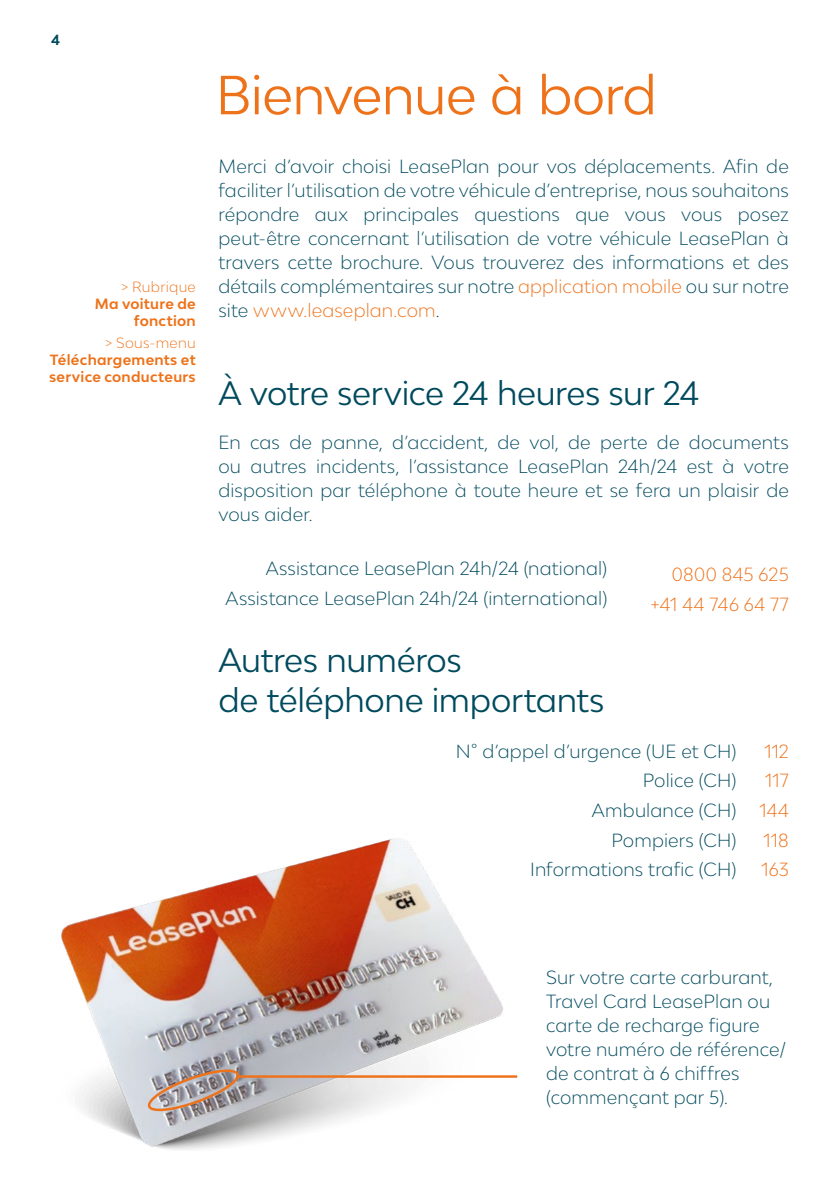
<style>
.page{position:relative;width:840px;height:1191px;background:#fff}
.page>*{position:absolute;margin:0;border:0;box-sizing:border-box;transform-origin:0 0}
.t1{font:52px "Lease Plan";letter-spacing:-.015em;color:#ee7219}
.t2{font:32px/40px "Lease Plan";letter-spacing:-.01em;color:#004a5d}
.t3{font:300 18px/24px "Lease Plan";letter-spacing:.01em;color:#004a5d;text-align:justify}
.t4{font:300 18px/29.6px "Lease Plan";letter-spacing:.01em;color:#ee7219;text-align:right}
.t5{font:700 14px/16.8px "Lease Plan";letter-spacing:.02em;color:#ee7219;text-align:right}
.t6{font:300 14px "Lease Plan";letter-spacing:.02em;color:#ee7219}
.t7{font:700 14px "Lease Plan";color:#004a5d}
.s1{color:#ee7219}
</style>
<div class="page">
<img style="left:61px;top:838px;width:457px;height:312px">
<svg style="left:147px;top:1065px;width:93px;height:50px"></svg>
<hr style="left:237px;top:1075px;width:280px;height:2px;background:#ee7219">
<p class="t7" style="left:51px;top:31px;width:10px">4</p>
<p class="t6" style="left:121px;top:278px;width:76px">&gt; Rubrique</p>
<p class="t5" style="left:95px;top:295px;width:102px">Ma voiture de fonction</p>
<p class="t6" style="left:105px;top:334px;width:92px">&gt; Sous-menu</p>
<p class="t5" style="left:49px;top:351px;width:148px;text-align:left">Téléchargements et service conducteurs</p>
<h1 class="t1" style="left:215px;top:61px;width:442px">Bienvenue à bord</h1>
<p class="t3" style="left:218px;top:154px;width:571px">Merci d’avoir choisi LeasePlan pour vos déplacements. Afin de faciliter l’utilisation de votre véhicule d’entreprise, nous souhaitons répondre aux principales questions que vous vous posez peut-être concernant l’utilisation de votre véhicule LeasePlan à travers cette brochure. Vous trouverez des informations et des détails complémentaires sur notre <span class="s1">application mobile</span> ou sur notre site <span class="s1">www.leaseplan.com</span>.</p>
<h2 class="t2" style="left:218px;top:372px;width:482px">À votre service 24 heures sur 24</h2>
<p class="t3" style="left:218px;top:429px;width:571px">En cas de panne, d’accident, de vol, de perte de documents ou autres incidents, l’assistance LeasePlan 24h/24 est à votre disposition par téléphone à toute heure et se fera un plaisir de vous aider.</p>
<p class="t3" style="left:225px;top:553px;width:383px;line-height:29.6px;text-align:right">Assistance LeasePlan 24h/24 (national)<br>Assistance LeasePlan 24h/24 (international)</p>
<p class="t4" style="left:650px;top:559px;width:140px">0800 845 625 +41 44 746 64 77</p>
<h2 class="t2" style="left:218px;top:639px;width:387px">Autres numéros<br>de téléphone importants</h2>
<p class="t3" style="left:455px;top:736px;width:282px;line-height:29.6px;text-align:right">N° d’appel d’urgence (UE et CH)<br>Police (CH)<br>Ambulance (CH)<br>Pompiers (CH)<br>Informations trafic (CH)</p>
<p class="t4" style="left:759px;top:736px;width:31px;text-align:center">112<br>117<br>144<br>118<br>163</p>
<p class="t3" style="left:546px;top:964px;width:241px;text-align:left">Sur votre carte carburant,<br>Travel Card LeasePlan ou carte de recharge figure votre numéro de référence/ de contrat à 6 chiffres (commençant par 5).</p>
</div>
